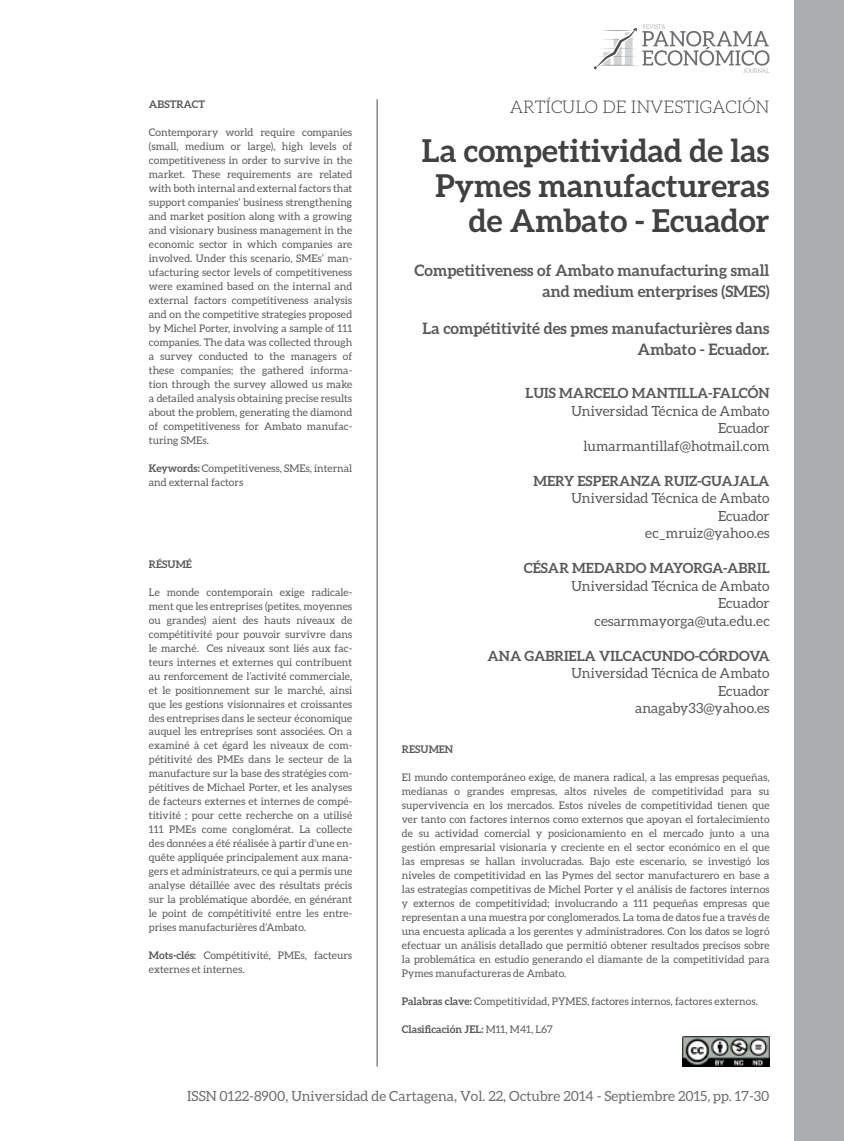
<style>
.page{position:relative;width:844px;height:1141px;background:#fff}
.page>*{position:absolute;margin:0;border:0;box-sizing:border-box;transform-origin:0 0}
.t1{font:700 31.5px/34.6px "Aleo";color:#414042;text-align:right}
.t2{font:300 17.5px "Aleo";color:#414042}
.t3{font:700 15.75px/21px "Aleo";color:#58595b;text-align:right}
.t4{font:14px/17.5px "Aleo";color:#58595b;text-align:right}
.t5{font:700 14px "Aleo";color:#58595b}
.t6{font:14px "Aleo";color:#6d6e71}
.t7{font:10.5px/14px "Aleo";color:#58595b;text-align:justify}
.t8{font:700 10.5px "Aleo";color:#58595b}
.s1{font-weight:700}
.s2{font-weight:400}
</style>
<div class="page">
<div style="left:794px;top:0;width:49px;height:1141px;background:#abadb0"></div>
<hr style="left:376px;top:99px;width:1px;height:968px;background:#4d4d4f">
<svg style="left:593px;top:25px;width:176px;height:48px"></svg>
<img style="left:682px;top:1036px;width:87px;height:31px">
<p class="t8" style="left:149px;top:98px;width:58px">ABSTRACT</p>
<p class="t7" style="left:149px;top:125px;width:205px">Contemporary world require companies (small, medium or large), high levels of competitiveness in order to survive in the market. These requirements are related with both internal and external factors that support companies’ business strengthening and market position along with a growing and visionary business management in the economic sector in which companies are involved. Under this scenario, SMEs’ man&shy;ufacturing sector levels of competitiveness were examined based on the internal and external factors competitiveness analysis and on the competitive strategies proposed by Michel Porter, involving a sample of 111 companies. The data was collected through a survey conducted to the managers of these companies; the gathered informa&shy;tion through the survey allowed us make a detailed analysis obtaining precise results about the problem, generating the diamond of competitiveness for Ambato manufac&shy;turing SMEs.</p>
<p class="t7" style="left:149px;top:461px;width:205px"><span class="s1">Keywords:</span> Competitiveness, SMEs, internal and external factors</p>
<p class="t8" style="left:149px;top:558px;width:44px">RÉSUMÉ</p>
<p class="t7" style="left:149px;top:585px;width:205px">Le monde contemporain exige radicale&shy;ment que les entreprises (petites, moyennes ou grandes) aient des hauts niveaux de compétitivité pour pouvoir survivre dans le marché. Ces niveaux sont liés aux fac&shy;teurs internes et externes qui contribuent au renforcement de l’activité commerciale, et le positionnement sur le marché, ainsi que les gestions visionnaires et croissantes des entreprises dans le secteur économique auquel les entreprises sont associées. On a examiné à cet égard les niveaux de com&shy;pétitivité des PMEs dans le secteur de la manufacture sur la base des stratégies com&shy;pétitives de Michael Porter, et les analyses de facteurs externes et internes de compé&shy;titivité ; pour cette recherche on a utilisé 111 PMEs come conglomérat. La collecte des données a été réalisée à partir d’une en&shy;quête appliquée principalement aux mana&shy;gers et administrateurs, ce qui a permis une analyse détaillée avec des résultats précis sur la problématique abordée, en générant le point de compétitivité entre les entre&shy;prises manufacturières d’Ambato.</p>
<p class="t7" style="left:149px;top:949px;width:205px"><span class="s1">Mots-clés:</span> Compétitivité, PMEs, facteurs externes et internes.</p>
<h2 class="t2" style="left:509px;top:98px;width:261px">ARTÍCULO DE INVESTIGACIÓN</h2>
<h1 class="t1" style="left:421px;top:133px;width:349px">La competitividad de las<br>Pymes manufactureras de Ambato - Ecuador</h1>
<h3 class="t3" style="left:414px;top:259px;width:356px">Competitiveness of Ambato manufacturing small and medium enterprises (SMES)</h3>
<h3 class="t3" style="left:422px;top:318px;width:348px">La compétitivité des pmes manufacturières dans<br>Ambato - Ecuador.</h3>
<h3 class="t5" style="left:525px;top:385px;width:246px">LUIS MARCELO MANTILLA-FALCÓN</h3>
<h3 class="t4" style="left:571px;top:402px;width:200px">Universidad Técnica de Ambato<br>Ecuador lumarmantillaf@hotmail.com</h3>
<h3 class="t5" style="left:533px;top:473px;width:238px">MERY ESPERANZA RUIZ-GUAJALA</h3>
<h3 class="t4" style="left:571px;top:489px;width:200px">Universidad Técnica de Ambato<br>Ecuador<br>ec_mruiz@yahoo.es</h3>
<h3 class="t5" style="left:524px;top:560px;width:247px">CÉSAR MEDARDO MAYORGA-ABRIL</h3>
<h3 class="t4" style="left:571px;top:577px;width:200px">Universidad Técnica de Ambato<br>Ecuador cesarmmayorga@uta.edu.ec</h3>
<h3 class="t5" style="left:487px;top:648px;width:283px">ANA GABRIELA VILCACUNDO-CÓRDOVA</h3>
<h3 class="t4" style="left:571px;top:664px;width:200px">Universidad Técnica de Ambato<br>Ecuador<br>anagaby33@yahoo.es</h3>
<p class="t8" style="left:402px;top:743px;width:53px">RESUMEN</p>
<p class="t7" style="left:402px;top:770px;width:369px">El mundo contemporáneo exige, de manera radical, a las empresas pequeñas, medianas o grandes empresas, altos niveles de competitividad para su supervivencia en los mercados. Estos niveles de competitividad tienen que ver tanto con factores internos como externos que apoyan el fortalecimiento de su actividad comercial y posicionamiento en el mercado junto a una gestión empresarial visionaria y creciente en el sector económico en el que las empresas se hallan involucradas. Bajo este escenario, se investigó los niveles de competitividad en las Pymes del sector manufacturero en base a las estrategias competitivas de Michel Porter y el análisis de factores internos y externos de competitividad; involucrando a 111 pequeñas empresas que representan a una muestra por conglomerados. La toma de datos fue a través de una encuesta aplicada a los gerentes y administradores. Con los datos se logró efectuar un análisis detallado que permitió obtener resultados precisos sobre la problemática en estudio generando el diamante de la competitividad para Pymes manufactureras de Ambato.</p>
<p class="t7" style="left:402px;top:994px;width:357px"><span class="s1">Palabras clave:</span> Competitividad, PYMES, factores internos, factores externos.</p>
<p class="t8" style="left:402px;top:1023px;width:152px">Clasificación JEL: <span class="s2">M11, M41, L67</span></p>
<h3 class="t6" style="left:187px;top:1089px;width:583px">ISSN 0122-8900, Universidad de Cartagena, Vol. 22, Octubre 2014 - Septiembre 2015, pp. 17-30</h3>
</div>
